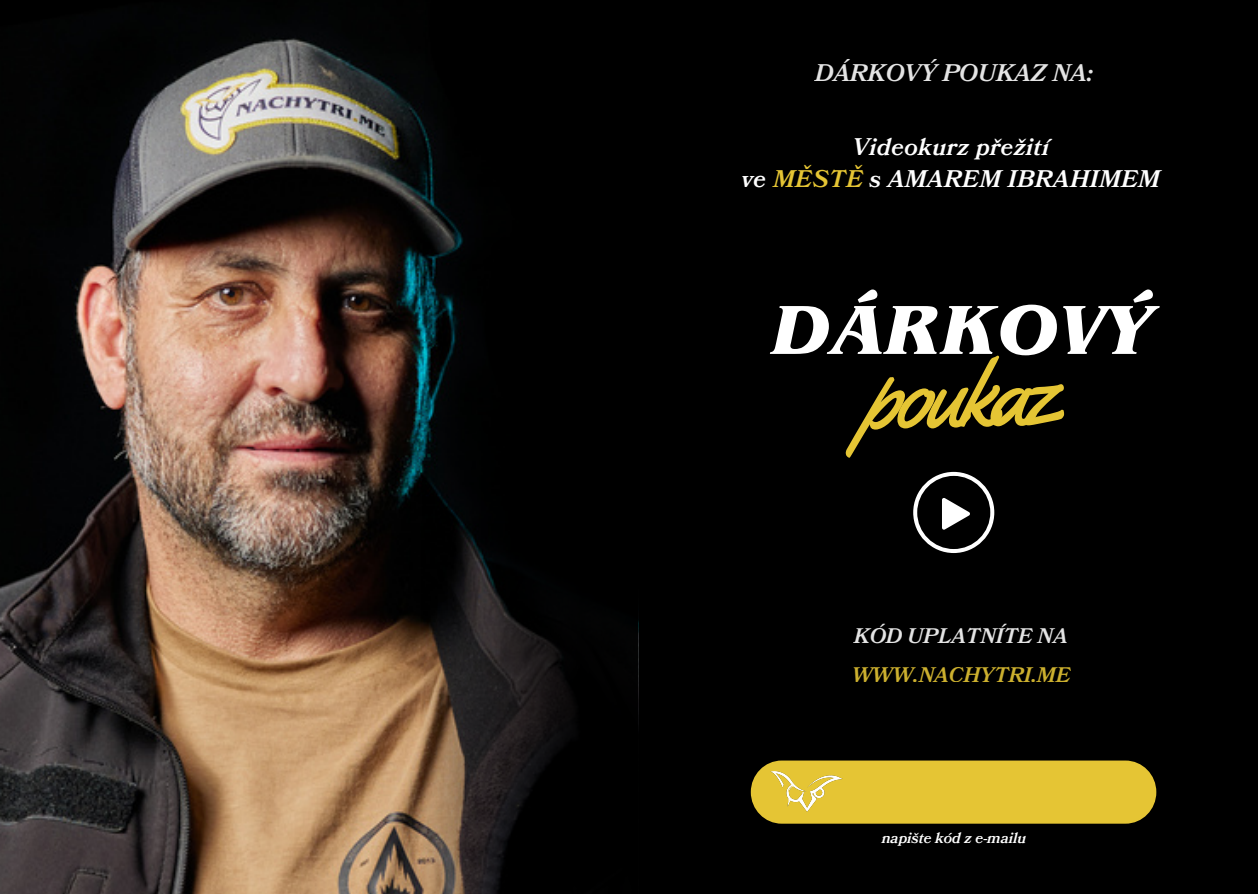
<style>
.page{position:relative;width:1258px;height:894px;background:#fff}
.page>*{position:absolute;margin:0;border:0;box-sizing:border-box;transform-origin:0 0}
.t1{font:96.6px "Yellowtail";color:#e5c534}
.t2{font:italic 68.4px "Benguiat Bold ITC";letter-spacing:.02em;color:#fff}
.t3{font:italic 600 24px/32.1px "Bookmania";letter-spacing:.02em;color:#fff;text-align:center}
.t4{font:italic 600 24px "Bookmania";color:#fff}
.t5{font:italic 600 21px "Bookmania";color:#e5c534}
.t6{font:italic 600 21px "Bookmania";color:#fff}
.t7{font:italic 600 15px "Bookmania";color:#fff}
.s1{color:#e5c534}
</style>
<div class="page">
<div style="left:0;top:0;width:1258px;height:893px;background:#000"></div>
<img style="left:0;top:128px;width:133px;height:765px">
<img style="left:133px;top:33px;width:440px;height:860px">
<div style="left:751px;top:760px;width:405px;height:63px;background:#e5c534;border-radius:31px"></div>
<svg style="left:913px;top:472px;width:81px;height:81px"></svg>
<img style="left:763px;top:760px;width:87px;height:63px">
<p class="t4" style="left:815px;top:57px;width:280px">DÁRKOVÝ POUKAZ NA:</p>
<p class="t3" style="left:741px;top:132px;width:420px">Videokurz přežití<br>ve <span class="s1">MĚSTĚ</span> s AMAREM IBRAHIMEM</p>
<h2 class="t2" style="left:771px;top:287px;width:381px">DÁRKOVÝ</h2>
<h1 class="t1" style="left:862px;top:333px;width:197px;rotate:-1deg">poukaz</h1>
<p class="t6" style="left:854px;top:621px;width:215px">KÓD UPLATNÍTE NA</p>
<p class="t5" style="left:851px;top:660px;width:221px">WWW.NACHYTRI.ME</p>
<p class="t7" style="left:882px;top:827px;width:146px">napište kód z e-mailu</p>
</div>
